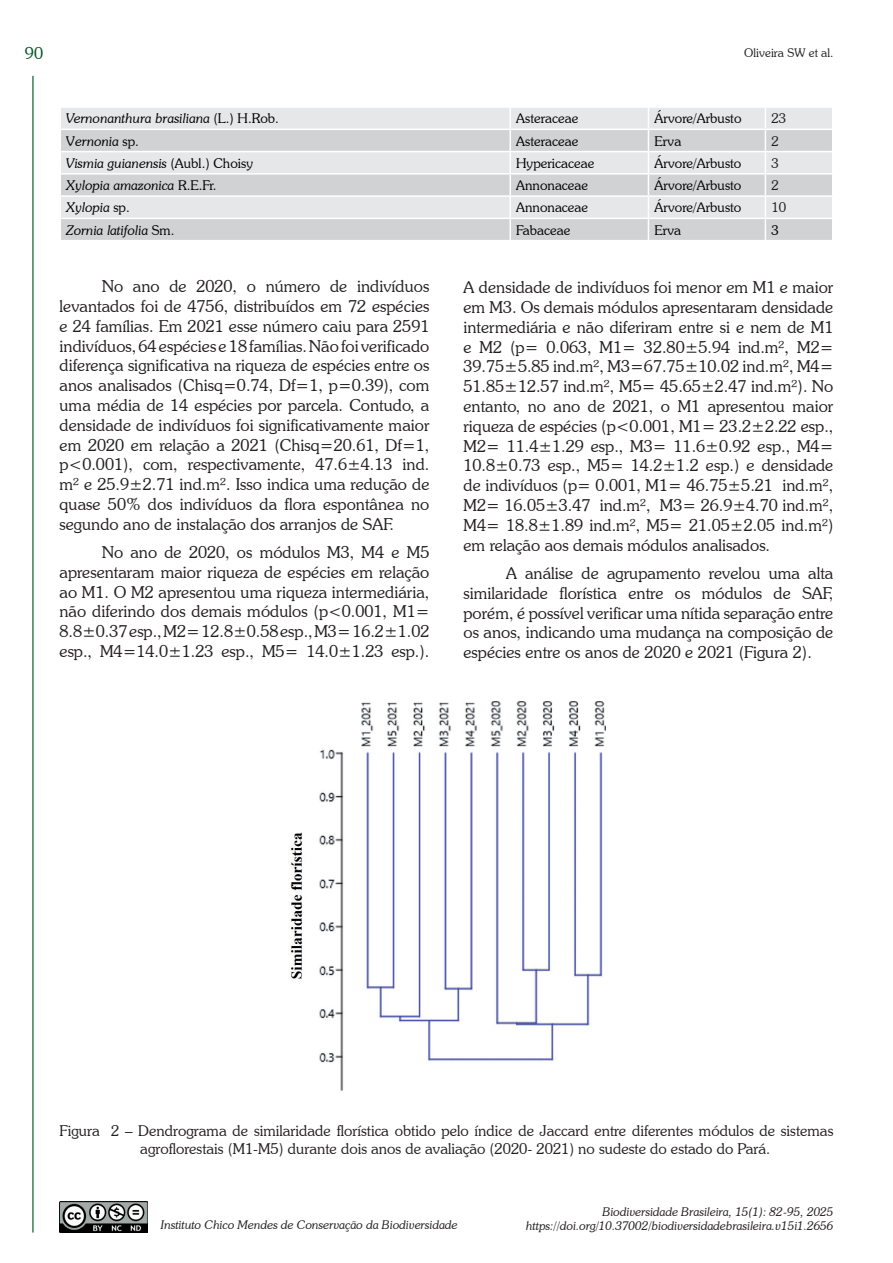
<style>
.page{position:relative;width:893px;height:1263px;background:#fff}
.page>*{position:absolute;margin:0;border:0;box-sizing:border-box;transform-origin:0 0}
.t1{font:300 16.5px/19.8px "Souvenir IT Cby BT";color:#231f20;text-align:justify}
.t2{font:300 16.5px "Souvenir IT Cby BT";color:#00531e}
.t3{font:300 15px/18px "Souvenir IT Cby BT";color:#231f20}
.t4{font:300 13.5px "Souvenir IT Cby BT";color:#000}
.t5{font:italic 300 13.5px "Souvenir IT Cby BT";color:#000}
.t6{font:300 13.5px "Souvenir IT Cby BT";color:#231f20}
.t7{font:italic 300 12px/14.4px "Souvenir IT Cby BT";color:#231f20;text-align:right}
.t8{font:300 12px "Souvenir IT Cby BT";color:#231f20}
.s1{font-style:normal}
</style>
<div class="page">
<hr style="left:32px;top:76px;width:2px;height:1156px;background:#00531e">
<img style="left:60px;top:1201px;width:88px;height:31px">
<div style="left:61px;top:108px;width:771px;height:21px;background:#e6e7e9"></div>
<svg style="left:61px;top:130px;width:771px;height:110px;background:#d9dadc"></svg>
<hr style="left:509px;top:108px;width:2px;height:21px;background:#fff">
<hr style="left:509px;top:130px;width:2px;height:21px;background:#fff">
<hr style="left:60px;top:151px;width:450px;height:1px;background:#fff">
<hr style="left:510px;top:151px;width:138px;height:1px;background:#fff">
<hr style="left:509px;top:152px;width:2px;height:21px;background:#fff">
<hr style="left:648px;top:151px;width:117px;height:1px;background:#fff">
<hr style="left:765px;top:151px;width:68px;height:1px;background:#fff">
<hr style="left:60px;top:173px;width:450px;height:2px;background:#fff">
<hr style="left:510px;top:173px;width:138px;height:2px;background:#fff">
<hr style="left:509px;top:175px;width:2px;height:20px;background:#fff">
<hr style="left:648px;top:173px;width:117px;height:2px;background:#fff">
<hr style="left:765px;top:173px;width:68px;height:2px;background:#fff">
<hr style="left:60px;top:195px;width:450px;height:2px;background:#fff">
<hr style="left:510px;top:195px;width:138px;height:2px;background:#fff">
<hr style="left:509px;top:197px;width:2px;height:21px;background:#fff">
<hr style="left:648px;top:195px;width:117px;height:2px;background:#fff">
<hr style="left:765px;top:195px;width:68px;height:2px;background:#fff">
<hr style="left:60px;top:218px;width:450px;height:1px;background:#fff">
<hr style="left:510px;top:218px;width:138px;height:1px;background:#fff">
<hr style="left:509px;top:219px;width:2px;height:21px;background:#fff">
<hr style="left:648px;top:218px;width:117px;height:1px;background:#fff">
<svg style="left:648px;top:108px;width:1px;height:132px"></svg>
<hr style="left:765px;top:218px;width:68px;height:1px;background:#fff">
<svg style="left:765px;top:108px;width:1px;height:132px"></svg>
<img style="left:289px;top:702px;width:317px;height:389px">
<p class="t2" style="left:25px;top:43px;width:20px">90</p>
<p class="t8" style="left:744px;top:46px;width:91px">Oliveira SW et al.</p>
<p class="t5" style="left:66px;top:110px;width:214px">Vernonanthura brasiliana <span class="s1">(L.) H.Rob.</span></p>
<p class="t4" style="left:516px;top:110px;width:64px">Asteraceae</p>
<p class="t4" style="left:654px;top:110px;width:89px">Árvore/Arbusto</p>
<p class="t6" style="left:771px;top:110px;width:16px">23</p>
<p class="t5" style="left:66px;top:132px;width:74px"><span class="s1">V</span>ernonia <span class="s1">sp.</span></p>
<p class="t4" style="left:516px;top:132px;width:64px">Asteraceae</p>
<p class="t4" style="left:654px;top:132px;width:28px">Erva</p>
<p class="t6" style="left:771px;top:132px;width:9px">2</p>
<p class="t5" style="left:66px;top:155px;width:188px">Vismia guianensis <span class="s1">(Aubl.) Choisy</span></p>
<p class="t4" style="left:516px;top:155px;width:80px">Hypericaceae</p>
<p class="t4" style="left:654px;top:155px;width:89px">Árvore/Arbusto</p>
<p class="t6" style="left:771px;top:155px;width:9px">3</p>
<p class="t5" style="left:66px;top:177px;width:152px">Xylopia amazonica <span class="s1">R.E.Fr.</span></p>
<p class="t4" style="left:516px;top:177px;width:73px">Annonaceae</p>
<p class="t4" style="left:654px;top:177px;width:89px">Árvore/Arbusto</p>
<p class="t6" style="left:771px;top:177px;width:9px">2</p>
<p class="t5" style="left:66px;top:199px;width:65px">Xylopia <span class="s1">sp.</span></p>
<p class="t4" style="left:516px;top:199px;width:73px">Annonaceae</p>
<p class="t4" style="left:654px;top:199px;width:89px">Árvore/Arbusto</p>
<p class="t6" style="left:771px;top:199px;width:16px">10</p>
<p class="t5" style="left:66px;top:222px;width:110px">Zornia latifolia <span class="s1">Sm.</span></p>
<p class="t4" style="left:516px;top:222px;width:56px">Fabaceae</p>
<p class="t4" style="left:654px;top:222px;width:28px">Erva</p>
<p class="t4" style="left:771px;top:222px;width:9px">3</p>
<p class="t1" style="left:60px;top:276px;width:371px;text-indent:43px">No ano de 2020, o número de indivíduos levantados foi de 4756, distribuídos em 72 espécies e 24 famílias. Em 2021 esse número caiu para 2591 indivíduos, 64 espécies e 18 famílias. Não foi verificado diferença significativa na riqueza de espécies entre os anos analisados (Chisq=0.74, Df=1, p=0.39), com uma média de 14 espécies por parcela. Contudo, a densidade de indivíduos foi significativamente maior em 2020 em relação a 2021 (Chisq=20.61, Df=1, p&lt;0.001), com, respectivamente, 47.6±4.13 ind. m² e 25.9±2.71 ind.m². Isso indica uma redução de quase 50% dos indivíduos da flora espontânea no segundo ano de instalação dos arranjos de SAF.</p>
<p class="t1" style="left:60px;top:542px;width:371px;text-indent:43px">No ano de 2020, os módulos M3, M4 e M5 apresentaram maior riqueza de espécies em relação ao M1. O M2 apresentou uma riqueza intermediária, não diferindo dos demais módulos (p&lt;0.001, M1= 8.8±0.37 esp., M2= 12.8±0.58 esp., M3= 16.2±1.02 esp., M4=14.0±1.23 esp., M5= 14.0±1.23 esp.).</p>
<p class="t1" style="left:463px;top:277px;width:371px">A densidade de indivíduos foi menor em M1 e maior em M3. Os demais módulos apresentaram densidade intermediária e não diferiram entre si e nem de M1 e M2 (p= 0.063, M1= 32.80±5.94 ind.m², M2= 39.75±5.85 ind.m², M3=67.75±10.02 ind.m², M4= 51.85±12.57 ind.m², M5= 45.65±2.47 ind.m²). No entanto, no ano de 2021, o M1 apresentou maior riqueza de espécies (p&lt;0.001, M1= 23.2±2.22 esp., M2= 11.4±1.29 esp., M3= 11.6±0.92 esp., M4= 10.8±0.73 esp., M5= 14.2±1.2 esp.) e densidade de indivíduos (p= 0.001, M1= 46.75±5.21 ind.m², M2= 16.05±3.47 ind.m², M3= 26.9±4.70 ind.m², M4= 18.8±1.89 ind.m², M5= 21.05±2.05 ind.m²) em relação aos demais módulos analisados.</p>
<p class="t1" style="left:463px;top:563px;width:371px;text-indent:43px">A análise de agrupamento revelou uma alta similaridade florística entre os módulos de SAF, porém, é possível verificar uma nítida separação entre os anos, indicando uma mudança na composição de espécies entre os anos de 2020 e 2021 (Figura 2).</p>
<p class="t3" style="left:140px;top:1121px;width:695px;text-indent:-81px">Figura 2 – Dendrograma de similaridade florística obtido pelo índice de Jaccard entre diferentes módulos de sistemas agroflorestais (M1-M5) durante dois anos de avaliação (2020- 2021) no sudeste do estado do Pará.</p>
<p class="t7" style="left:161px;top:1217px;width:298px">Instituto Chico Mendes de Conservação da Biodiversidade</p>
<p class="t7" style="left:526px;top:1204px;width:309px">Biodiversidade Brasileira, 15(1): 82-95, 2025 https://doi.org/10.37002/biodiversidadebrasileira.v15i1.2656</p>
</div>
